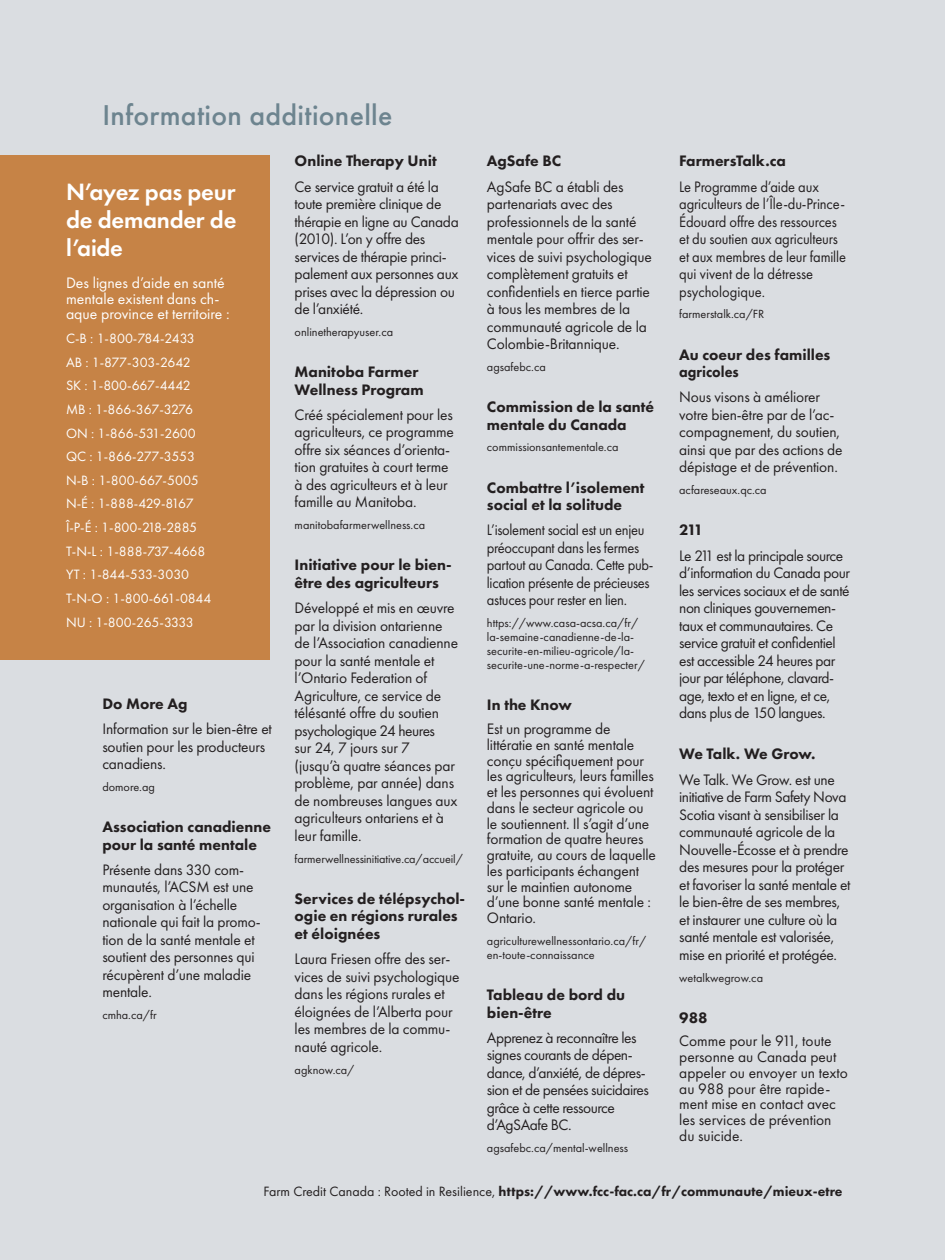
<style>
.page{position:relative;width:945px;height:1260px;background:#dadde1}
.page>*{position:absolute;margin:0;border:0;box-sizing:border-box;transform-origin:0 0}
.t1{font:500 29.75px "Futura PT";letter-spacing:.01em;color:#6d848f}
.t2{font:600 24.5px/28px "Futura PT";letter-spacing:-.01em;color:#fff;text-align:justify}
.Body{font:15.75px/17.5px "Futura PT";letter-spacing:-.01em;color:#231f20}
.Body-2{font:15.75px/17.5px "Futura PT";letter-spacing:-.03em;color:#231f20}
.Subhead3{font:800 15.75px/17.5px "Futura PT";color:#231f20}
.Body-3{font:15.75px/17.5px "Futura PT";letter-spacing:-.01em;color:#231f20;scale:.92 1}
.t3{font:15.75px/15.8px "Futura PT";color:#fff}
.t4{font:14px "Futura PT";color:#fff}
.t5{font:800 14px "Futura PT";color:#231f20}
.t6{font:14px "Futura PT";letter-spacing:-.04em;color:#fff}
.t7{font:14px "Futura PT";letter-spacing:-.025em;color:#fff}
.t8{font:14px "Futura PT";letter-spacing:-.035em;color:#fff}
.t9{font:14px "Futura PT";letter-spacing:-.02em;color:#fff}
.Website{font:12.25px/14px "Futura PT";color:#231f20}
.s1{font-weight:400}
</style>
<div class="page">
<div style="left:0;top:156px;width:270px;height:504px;background:#c68346"></div>
<p class="t1" style="left:102px;top:97px;width:292px">Information additionelle</p>
<p class="t2" style="left:66px;top:178px;width:172px">N’ayez pas peur de demander de l’aide</p>
<p class="t3" style="left:66px;top:275px;width:165px">Des lignes d’aide en santé mentale existent dans ch&shy;aque province et territoire :</p>
<p class="t7" style="left:66px;top:330px;width:130px">C-B : 1-800-784-2433</p>
<p class="t4" style="left:66px;top:354px;width:126px">AB : 1-877-303-2642</p>
<p class="t4" style="left:66px;top:377px;width:126px">SK : 1-800-667-4442</p>
<p class="t4" style="left:66px;top:401px;width:129px">MB : 1-866-367-3276</p>
<p class="t4" style="left:66px;top:425px;width:131px">ON : 1-866-531-2600</p>
<p class="t4" style="left:66px;top:448px;width:131px">QC : 1-866-277-3553</p>
<p class="t4" style="left:66px;top:472px;width:134px">N-B : 1-800-667-5005</p>
<p class="t8" style="left:66px;top:496px;width:129px">N-É : 1-888-429-8167</p>
<p class="t6" style="left:66px;top:519px;width:133px">Î-P-É : 1-800-218-2885</p>
<p class="t4" style="left:66px;top:543px;width:141px">T-N-L : 1-888-737-4668</p>
<p class="t4" style="left:66px;top:566px;width:125px">YT : 1-844-533-3030</p>
<p class="t4" style="left:66px;top:590px;width:147px">T-N-O : 1-800-661-0844</p>
<p class="t9" style="left:66px;top:614px;width:129px">NU : 1-800-265-3333</p>
<p class="Subhead3" style="left:102px;top:694px;width:87px">Do More Ag</p>
<p class="Body" style="left:102px;top:720px;width:171px">Information sur le bien-être et soutien pour les producteurs canadiens.</p>
<p class="Website" style="left:102px;top:780px;width:54px">domore.ag</p>
<p class="Subhead3" style="left:102px;top:818px;width:170px">Association canadienne pour la santé mentale</p>
<p class="Body" style="left:102px;top:861px;width:160px">Présente dans 330 com&shy;munautés, l’ACSM est une organisation à l’échelle nationale qui fait la promo&shy;tion de la santé mentale et soutient des personnes qui récupèrent d’une maladie mentale.</p>
<p class="Website" style="left:102px;top:1008px;width:56px">cmha.ca/fr</p>
<p class="Subhead3" style="left:295px;top:152px;width:144px">Online Therapy Unit</p>
<p class="Body" style="left:295px;top:178px;width:166px">Ce service gratuit a été la toute première clinique de thérapie en ligne au Canada (2010). L’on y offre des services de thérapie princi&shy;palement aux personnes aux prises avec la dépression ou de l’anxiété.</p>
<p class="Website" style="left:295px;top:325px;width:100px">onlinetherapyuser.ca</p>
<p class="Subhead3" style="left:295px;top:363px;width:130px">Manitoba Farmer<br>Wellness Program</p>
<p class="Body" style="left:295px;top:406px;width:161px">Créé spécialement pour les agriculteurs, ce programme offre six séances d’orienta&shy;tion gratuites à court terme à des agriculteurs et à leur famille au Manitoba.</p>
<p class="Website" style="left:295px;top:518px;width:132px">manitobafarmerwellness.ca</p>
<p class="Subhead3" style="left:295px;top:556px;width:159px">Initiative pour le bien&shy;être des agriculteurs</p>
<p class="Body" style="left:295px;top:599px;width:165px">Développé et mis en œuvre par la division ontarienne de l’Association canadienne pour la santé mentale et l’Ontario Federation of<br>Agriculture, ce service de télésanté offre du soutien psychologique 24 heures<br>sur 24, 7 jours sur 7 (jusqu’à quatre séances par problème, par année) dans de nombreuses langues aux agriculteurs ontariens et à leur famille.</p>
<p class="Website" style="left:295px;top:852px;width:170px">farmerwellnessinitiative.ca/accueil/</p>
<p class="Subhead3" style="left:295px;top:890px;width:172px">Services de télépsychol&shy;ogie en régions rurales et éloignées</p>
<p class="Body" style="left:295px;top:950px;width:167px">Laura Friesen offre des ser&shy;vices de suivi psychologique dans les régions rurales et éloignées de l’Alberta pour les membres de la commu&shy;nauté agricole.</p>
<p class="Website" style="left:295px;top:1062px;width:61px">agknow.ca/</p>
<p class="Subhead3" style="left:487px;top:152px;width:76px">AgSafe BC</p>
<p class="Body" style="left:487px;top:178px;width:167px">AgSafe BC a établi des partenariats avec des professionnels de la santé mentale pour offrir des ser&shy;vices de suivi psychologique complètement gratuits et confidentiels en tierce partie à tous les membres de la communauté agricole de la<br>Colombie-Britannique.</p>
<p class="Website" style="left:487px;top:360px;width:60px">agsafebc.ca</p>
<p class="Subhead3" style="left:487px;top:398px;width:169px">Commission de la santé mentale du Canada</p>
<p class="Website" style="left:487px;top:440px;width:133px">commissionsantementale.ca</p>
<p class="Subhead3" style="left:487px;top:478px;width:159px">Combattre l’isolement social et la solitude</p>
<p class="Body-3" style="left:487px;top:521px;width:182px">L’isolement social est un enjeu préoccupant dans les fermes partout au Canada. Cette pub&shy;lication présente de précieuses astuces pour rester en lien.</p>
<p class="Website" style="left:487px;top:616px;width:160px">https://www.casa-acsa.ca/fr/ la-semaine-canadienne-de-la&shy;securite-en-milieu-agricole/la&shy;securite-une-norme-a-respecter/</p>
<p class="Subhead3" style="left:487px;top:696px;width:87px">In the Know</p>
<p class="Body" style="left:487px;top:721px;width:170px;line-height:15.8px">Est un programme de littératie en santé mentale conçu spécifiquement pour les agriculteurs, leurs familles et les personnes qui évoluent dans le secteur agricole ou le soutiennent. Il s’agit d’une formation de quatre heures gratuite, au cours de laquelle les participants échangent sur le maintien autonome d’une bonne santé mentale :<br>Ontario.</p>
<p class="Website" style="left:487px;top:934px;width:161px">agriculturewellnessontario.ca/fr/ en-toute-connaissance</p>
<p class="Subhead3" style="left:487px;top:986px;width:140px">Tableau de bord du bien-être</p>
<p class="Body-2" style="left:487px;top:1029px;width:164px">Apprenez à reconnaître les signes courants de dépen&shy;dance, d’anxiété, de dépres&shy;sion et de pensées suicidaires grâce à cette ressource d’AgSAafe BC.</p>
<p class="Website" style="left:487px;top:1141px;width:143px">agsafebc.ca/mental-wellness</p>
<p class="Subhead3" style="left:679px;top:152px;width:108px">FarmersTalk.ca</p>
<p class="Body-3" style="left:679px;top:178px;width:183px">Le Programme d’aide aux agriculteurs de l’Île-du-Prince-<br>Édouard offre des ressources et du soutien aux agriculteurs et aux membres de leur famille qui vivent de la détresse psychologique.</p>
<p class="Website" style="left:679px;top:307px;width:87px">farmerstalk.ca/FR</p>
<p class="Subhead3" style="left:679px;top:345px;width:153px">Au coeur des familles agricoles</p>
<p class="Body" style="left:679px;top:388px;width:165px">Nous visons à améliorer votre bien-être par de l’ac&shy;compagnement, du soutien, ainsi que par des actions de dépistage et de prévention.</p>
<p class="Website" style="left:679px;top:483px;width:89px">acfareseaux.qc.ca</p>
<p class="Subhead3" style="left:679px;top:521px;width:25px">211</p>
<p class="Body-2" style="left:679px;top:547px;width:172px">Le 211 est la principale source d’information du Canada pour les services sociaux et de santé non cliniques gouvernemen&shy;taux et communautaires. Ce service gratuit et confidentiel est accessible 24 heures par jour par téléphone, clavard&shy;age, texto et en ligne, et ce, dans plus de 150 langues.</p>
<p class="Subhead3" style="left:679px;top:745px;width:138px">We Talk. We Grow.</p>
<p class="Body" style="left:679px;top:771px;width:173px">We Talk. We Grow. est une initiative de Farm Safety Nova<br>Scotia visant à sensibiliser la communauté agricole de la<br>Nouvelle-Écosse et à prendre des mesures pour la protéger et favoriser la santé mentale et le bien-être de ses membres, et instaurer une culture où la santé mentale est valorisée, mise en priorité et protégée.</p>
<p class="Website" style="left:679px;top:971px;width:85px">wetalkwegrow.ca</p>
<p class="Subhead3" style="left:679px;top:1009px;width:30px">988</p>
<p class="Body" style="left:679px;top:1033px;width:170px;line-height:15.8px">Comme pour le 911, toute personne au Canada peut appeler ou envoyer un texto au 988 pour être rapide&shy;ment mise en contact avec les services de prévention du suicide.</p>
<p class="t5" style="left:264px;top:1183px;width:581px"><span class="s1">Farm Credit Canada : Rooted in Resilience,</span> https://www.fcc-fac.ca/fr/communaute/mieux-etre</p>
</div>
